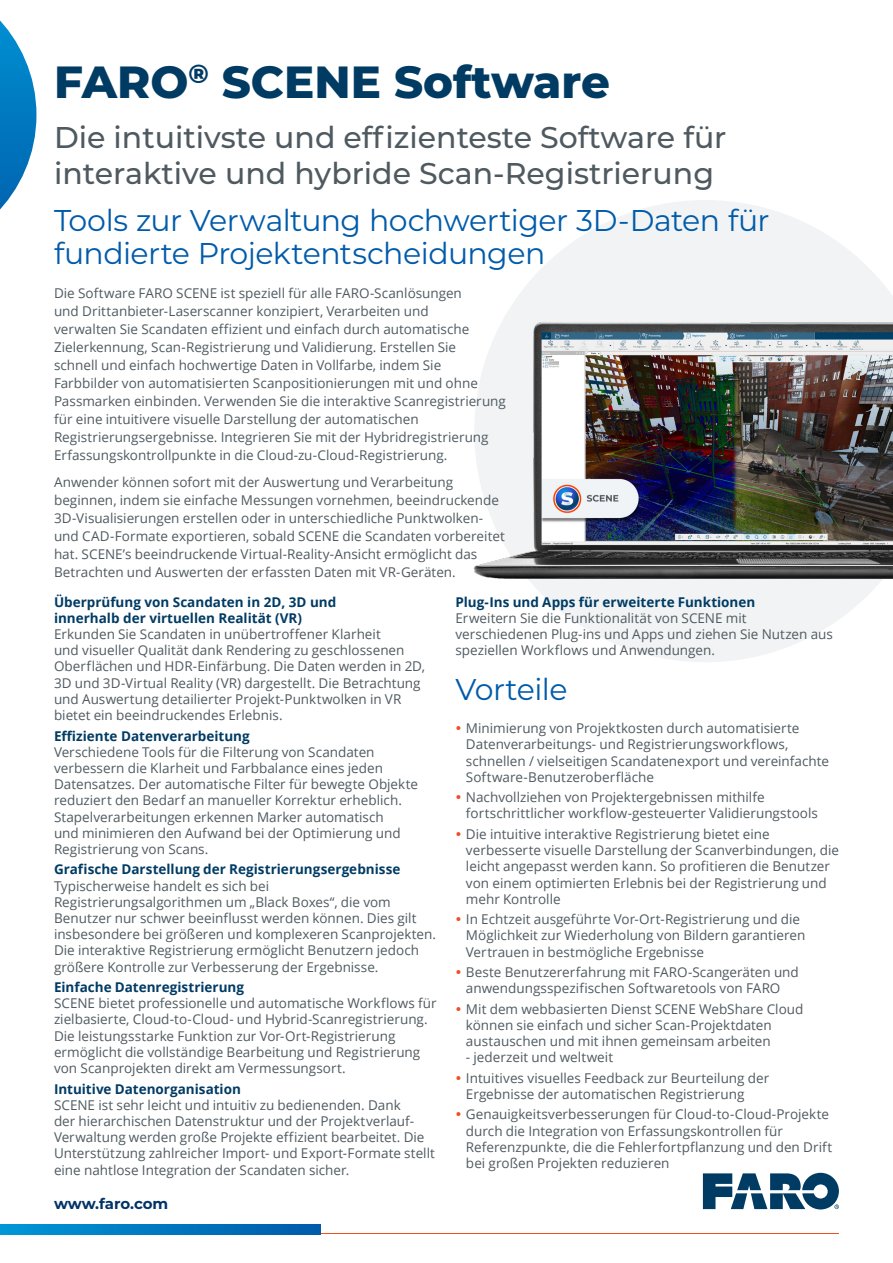
<style>
.page{position:relative;width:893px;height:1263px;background:#fff}
.page>*{position:absolute;margin:0;border:0;box-sizing:border-box;transform-origin:0 0}
.t1{font:800 45px "Montserrat";color:#003b64}
.t2{font:500 30px/36px "Montserrat";color:#4f5a60}
.t3{font:30px/33px "Montserrat";letter-spacing:-.015em;color:#005baa}
.t4{font:700 15px "Montserrat";letter-spacing:-.01em;color:#036}
.t5{font:13.5px/16.2px "Open Sans";color:#4f5a60}
.t6{font:700 13.5px/16.2px "Open Sans";color:#003b64}
</style>
<div class="page">
<svg style="left:703px;top:1173px;width:136px;height:36px"></svg>
<hr style="left:53px;top:1233px;width:786px;height:1px;background:#f04e23">
<svg style="left:0;top:1224px;width:320px;height:10px;background:#0078c0"></svg>
<svg style="left:0;top:20px;width:36px;height:190px"></svg>
<svg style="left:530px;top:200px;width:350px;height:462px;fill:#f1f3f4"></svg>
<img style="left:473px;top:281px;width:420px;height:339px">
<h1 class="t1" style="left:54px;top:49px;width:557px">FARO<sup>®</sup> SCENE Software</h1>
<h2 class="t2" style="left:54px;top:118px;width:674px">Die intuitivste und effizienteste Software für interaktive und hybride Scan-Registrierung</h2>
<h2 class="t3" style="left:54px;top:203px;width:717px">Tools zur Verwaltung hochwertiger 3D-Daten für fundierte Projektentscheidungen</h2>
<p class="t5" style="left:54px;top:284px;width:453px;line-height:18px">Die Software FARO SCENE ist speziell für alle FARO-Scanlösungen<br>und Drittanbieter-Laserscanner konzipiert, Verarbeiten und<br>verwalten Sie Scandaten effizient und einfach durch automatische Zielerkennung, Scan-Registrierung und Validierung. Erstellen Sie<br>schnell und einfach hochwertige Daten in Vollfarbe, indem Sie Farbbilder von automatisierten Scanpositionierungen mit und ohne Passmarken einbinden. Verwenden Sie die interaktive Scanregistrierung für eine intuitivere visuelle Darstellung der automatischen Registrierungsergebnisse. Integrieren Sie mit der Hybridregistrierung Erfassungskontrollpunkte in die Cloud-zu-Cloud-Registrierung.</p>
<p class="t5" style="left:54px;top:472px;width:452px;line-height:18px">Anwender können sofort mit der Auswertung und Verarbeitung beginnen, indem sie einfache Messungen vornehmen, beeindruckende 3D-Visualisierungen erstellen oder in unterschiedliche Punktwolken&shy;und CAD-Formate exportieren, sobald SCENE die Scandaten vorbereitet hat. SCENE’s beeindruckende Virtual-Reality-Ansicht ermöglicht das Betrachten und Auswerten der erfassten Daten mit VR-Geräten.</p>
<p class="t6" style="left:54px;top:593px;width:284px">Überprüfung von Scandaten in 2D, 3D und innerhalb der virtuellen Realität (VR)</p>
<p class="t5" style="left:54px;top:626px;width:373px">Erkunden Sie Scandaten in unübertroffener Klarheit<br>und visueller Qualität dank Rendering zu geschlossenen Oberflächen und HDR-Einfärbung. Die Daten werden in 2D, 3D und 3D-Virtual Reality (VR) dargestellt. Die Betrachtung und Auswertung detailierter Projekt-Punktwolken in VR bietet ein beeindruckendes Erlebnis.</p>
<p class="t6" style="left:54px;top:727px;width:197px">Effiziente Datenverarbeitung</p>
<p class="t5" style="left:54px;top:743px;width:366px">Verschiedene Tools für die Filterung von Scandaten verbessern die Klarheit und Farbbalance eines jeden Datensatzes. Der automatische Filter für bewegte Objekte reduziert den Bedarf an manueller Korrektur erheblich.<br>Stapelverarbeitungen erkennen Marker automatisch<br>und minimieren den Aufwand bei der Optimierung und Registrierung von Scans.</p>
<p class="t6" style="left:54px;top:861px;width:348px">Grafische Darstellung der Registrierungsergebnisse</p>
<p class="t5" style="left:54px;top:877px;width:384px">Typischerweise handelt es sich bei Registrierungsalgorithmen um „Black Boxes“, die vom Benutzer nur schwer beeinflusst werden können. Dies gilt insbesondere bei größeren und komplexeren Scanprojekten.<br>Die interaktive Registrierung ermöglicht Benutzern jedoch größere Kontrolle zur Verbesserung der Ergebnisse.</p>
<p class="t6" style="left:54px;top:979px;width:192px">Einfache Datenregistrierung</p>
<p class="t5" style="left:54px;top:995px;width:384px">SCENE bietet professionelle und automatische Workflows für zielbasierte, Cloud-to-Cloud- und Hybrid-Scanregistrierung.<br>Die leistungsstarke Funktion zur Vor-Ort-Registrierung ermöglicht die vollständige Bearbeitung und Registrierung von Scanprojekten direkt am Vermessungsort.</p>
<p class="t6" style="left:54px;top:1080px;width:188px">Intuitive Datenorganisation</p>
<p class="t5" style="left:54px;top:1096px;width:382px">SCENE ist sehr leicht und intuitiv zu bedienenden. Dank<br>der hierarchischen Datenstruktur und der Projektverlauf-Verwaltung werden große Projekte effizient bearbeitet. Die Unterstützung zahlreicher Import- und Export-Formate stellt eine nahtlose Integration der Scandaten sicher.</p>
<p class="t4" style="left:54px;top:1193px;width:116px">www.faro.com</p>
<p class="t6" style="left:455px;top:593px;width:301px">Plug-Ins und Apps für erweiterte Funktionen</p>
<p class="t5" style="left:455px;top:609px;width:379px">Erweitern Sie die Funktionalität von SCENE mit verschiedenen Plug-ins und Apps und ziehen Sie Nutzen aus speziellen Workflows und Anwendungen.</p>
<h2 class="t3" style="left:455px;top:672px;width:113px">Vorteile</h2>
<p class="t5" style="left:466px;top:720px;width:365px">Minimierung von Projektkosten durch automatisierte Datenverarbeitungs- und Registrierungsworkflows, schnellen / vielseitigen Scandatenexport und vereinfachte Software-Benutzeroberfläche</p>
<p class="t5" style="left:466px;top:789px;width:353px">Nachvollziehen von Projektergebnissen mithilfe fortschrittlicher workflow-gesteuerter Validierungstools</p>
<p class="t5" style="left:466px;top:825px;width:374px">Die intuitive interaktive Registrierung bietet eine verbesserte visuelle Darstellung der Scanverbindungen, die leicht angepasst werden kann. So profitieren die Benutzer von einem optimierten Erlebnis bei der Registrierung und mehr Kontrolle</p>
<p class="t5" style="left:466px;top:911px;width:341px">In Echtzeit ausgeführte Vor-Ort-Registrierung und die<br>Möglichkeit zur Wiederholung von Bildern garantieren<br>Vertrauen in bestmögliche Ergebnisse</p>
<p class="t5" style="left:466px;top:964px;width:334px">Beste Benutzererfahrung mit FARO-Scangeräten und anwendungsspezifischen Softwaretools von FARO</p>
<p class="t5" style="left:466px;top:1000px;width:339px">Mit dem webbasierten Dienst SCENE WebShare Cloud können sie einfach und sicher Scan-Projektdaten austauschen und mit ihnen gemeinsam arbeiten</p>
<p class="t5" style="left:466px;top:1047px;width:305px;line-height:20.4px">- jederzeit und weltweit<br>Intuitives visuelles Feedback zur Beurteilung der</p>
<p class="t5" style="left:466px;top:1083px;width:364px;line-height:20.4px">Ergebnisse der automatischen Registrierung<br>Genauigkeitsverbesserungen für Cloud-to-Cloud-Projekte</p>
<p class="t5" style="left:466px;top:1122px;width:368px">durch die Integration von Erfassungskontrollen für<br>Referenzpunkte, die die Fehlerfortpflanzung und den Drift bei großen Projekten reduzieren</p>
</div>
